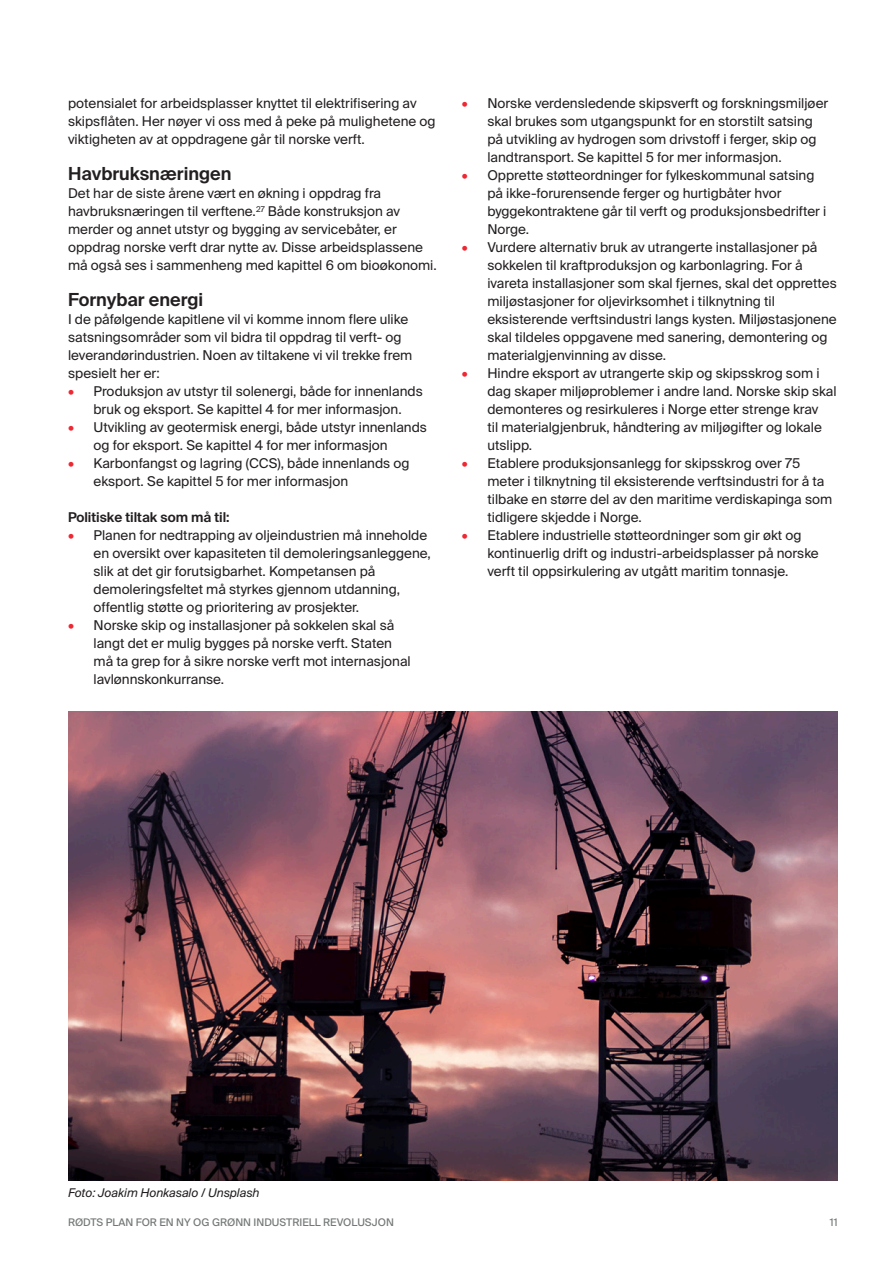
<style>
.page{position:relative;width:893px;height:1263px;background:#fff}
.page>*{position:absolute;margin:0;border:0;box-sizing:border-box;transform-origin:0 0}
.Underoverskrift{font:600 18px "Suisse Intl";color:#231f20}
.Brødtekst{font:13.5px/18px "Suisse Intl";color:#231f20}
.Under-underoverskrif{font:600 13.5px "Suisse Intl";color:#231f20}
.Kilde_og_bildetekst{font:italic 12px "Suisse Intl";color:#231f20}
.t1{font:10.5px "Suisse Intl";color:#757878}
.s1{font-weight:500;color:#ee2833}
</style>
<div class="page">
<img style="left:68px;top:711px;width:770px;height:469px">
<p class="Brødtekst" style="left:68px;top:94px;width:369px">potensialet for arbeidsplasser knyttet til elektrifisering av skipsflåten. Her nøyer vi oss med å peke på mulighetene og viktigheten av at oppdragene går til norske verft.</p>
<p class="Underoverskrift" style="left:68px;top:163px;width:165px">Havbruksnæringen</p>
<p class="Brødtekst" style="left:68px;top:184px;width:370px">Det har de siste årene vært en økning i oppdrag fra havbruksnæringen til verftene.<sup>27</sup> Både konstruksjon av merder og annet utstyr og bygging av servicebåter, er oppdrag norske verft drar nytte av. Disse arbeidsplassene må også ses i sammenheng med kapittel 6 om bioøkonomi.</p>
<p class="Underoverskrift" style="left:68px;top:289px;width:137px">Fornybar energi</p>
<p class="Brødtekst" style="left:68px;top:310px;width:346px">I de påfølgende kapitlene vil vi komme innom flere ulike satsningsområder som vil bidra til oppdrag til verft- og leverandørindustrien. Noen av tiltakene vi vil trekke frem spesielt her er:</p>
<p class="Brødtekst" style="left:68px;top:382px;width:356px;text-align:center"><span class="s1">•</span> Produksjon av utstyr til solenergi, både for innenlands bruk og eksport. Se kapittel 4 for mer informasjon.</p>
<p class="Brødtekst" style="left:94px;top:418px;width:335px;text-indent:-26px"><span class="s1">•</span> Utvikling av geotermisk energi, både utstyr innenlands og for eksport. Se kapittel 4 for mer informasjon</p>
<p class="Brødtekst" style="left:94px;top:454px;width:318px;text-indent:-26px"><span class="s1">•</span> Karbonfangst og lagring (CCS), både innenlands og eksport. Se kapittel 5 for mer informasjon</p>
<p class="Under-underoverskrif" style="left:68px;top:509px;width:163px">Politiske tiltak som må til:</p>
<p class="Brødtekst" style="left:94px;top:526px;width:339px;text-indent:-26px"><span class="s1">•</span> Planen for nedtrapping av oljeindustrien må inneholde en oversikt over kapasiteten til demoleringsanleggene, slik at det gir forutsigbarhet. Kompetansen på demoleringsfeltet må styrkes gjennom utdanning, offentlig støtte og prioritering av prosjekter.</p>
<p class="Brødtekst" style="left:94px;top:616px;width:319px;text-indent:-26px"><span class="s1">•</span> Norske skip og installasjoner på sokkelen skal så langt det er mulig bygges på norske verft. Staten må ta grep for å sikre norske verft mot internasjonal lavlønnskonkurranse.</p>
<p class="Brødtekst" style="left:487px;top:94px;width:342px;text-indent:-26px"><span class="s1">•</span> Norske verdensledende skipsverft og forskningsmiljøer skal brukes som utgangspunkt for en storstilt satsing på utvikling av hydrogen som drivstoff i ferger, skip og landtransport. Se kapittel 5 for mer informasjon.</p>
<p class="Brødtekst" style="left:487px;top:166px;width:341px;text-indent:-26px"><span class="s1">•</span> Opprette støtteordninger for fylkeskommunal satsing på ikke-forurensende ferger og hurtigbåter hvor byggekontraktene går til verft og produksjonsbedrifter i Norge.</p>
<p class="Brødtekst" style="left:487px;top:238px;width:351px;text-indent:-26px"><span class="s1">•</span> Vurdere alternativ bruk av utrangerte installasjoner på sokkelen til kraftproduksjon og karbonlagring. For å ivareta installasjoner som skal fjernes, skal det opprettes miljøstasjoner for oljevirksomhet i tilknytning til eksisterende verftsindustri langs kysten. Miljøstasjonene skal tildeles oppgavene med sanering, demontering og materialgjenvinning av disse.</p>
<p class="Brødtekst" style="left:487px;top:364px;width:351px;text-indent:-26px"><span class="s1">•</span> Hindre eksport av utrangerte skip og skipsskrog som i dag skaper miljøproblemer i andre land. Norske skip skal demonteres og resirkuleres i Norge etter strenge krav<br>til materialgjenbruk, håndtering av miljøgifter og lokale utslipp.</p>
<p class="Brødtekst" style="left:487px;top:454px;width:346px;text-indent:-26px"><span class="s1">•</span> Etablere produksjonsanlegg for skipsskrog over 75 meter i tilknytning til eksisterende verftsindustri for å ta tilbake en større del av den maritime verdiskapinga som tidligere skjedde i Norge.</p>
<p class="Brødtekst" style="left:487px;top:526px;width:333px;text-indent:-26px"><span class="s1">•</span> Etablere industrielle støtteordninger som gir økt og kontinuerlig drift og industri-arbeidsplasser på norske verft til oppsirkulering av utgått maritim tonnasje.</p>
<p class="Kilde_og_bildetekst" style="left:68px;top:1186px;width:193px">Foto: Joakim Honkasalo / Unsplash</p>
<p class="t1" style="left:68px;top:1216px;width:327px">RØDTS PLAN FOR EN NY OG GRØNN INDUSTRIELL REVOLUSJON</p>
<p class="t1" style="left:830px;top:1216px;width:9px">11</p>
</div>
